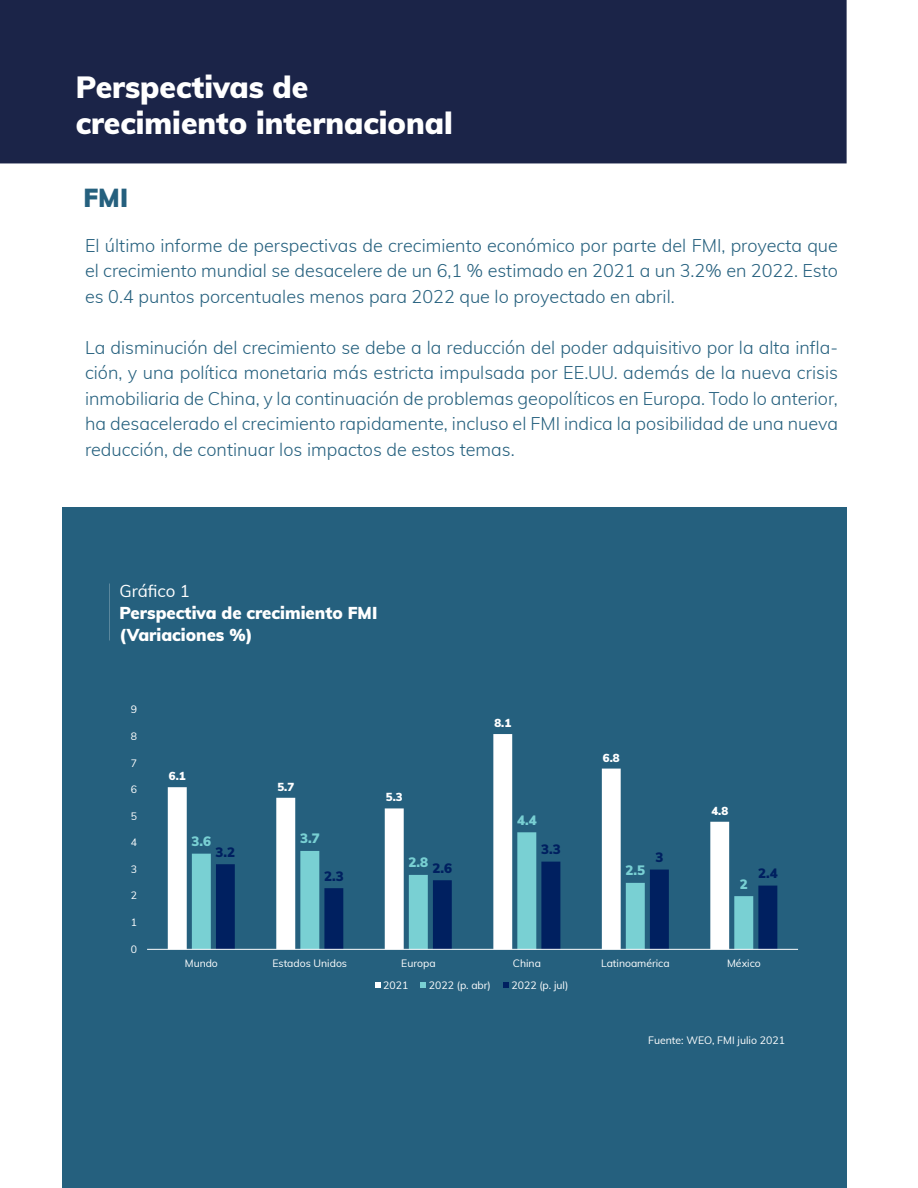
<style>
.page{position:relative;width:918px;height:1188px;background:#fff}
.page>*{position:absolute;margin:0;border:0;box-sizing:border-box;transform-origin:0 0}
.t1{font:900 30px/36px "Mulish";color:#fff}
.t2{font:900 25.5px "Mulish";color:#25607e}
.t3{font:300 18px/25.5px "Mulish";color:#25607e;text-align:justify}
.t4{font:900 16.8px/22px "Mulish";color:#fff}
.t5{font:16.8px "Mulish";color:#fff}
.t6{font:900 13.35px "Mulish";color:#79d0d3}
.t7{font:900 13.35px "Mulish";color:#002060}
.t8{font:900 11.4px "Mulish";color:#fff}
.t9{font:10.5px "Mulish";color:#fff}
.t10{font:10.5px "Mulish";color:#fff}
</style>
<div class="page">
<div style="left:62px;top:508px;width:785px;height:680px;background:#25607e"></div>
<div style="left:0;top:0;width:847px;height:163px;background:#1b2448"></div>
<svg style="left:168px;top:734px;width:561px;height:215px"></svg>
<svg style="left:192px;top:832px;width:538px;height:117px"></svg>
<svg style="left:216px;top:862px;width:561px;height:87px"></svg>
<hr style="left:147px;top:949px;width:651px;height:1px;background:#fff">
<svg style="left:375px;top:983px;width:6px;height:5px"></svg>
<svg style="left:420px;top:983px;width:6px;height:5px"></svg>
<svg style="left:503px;top:983px;width:6px;height:5px"></svg>
<h1 class="t1" style="left:76px;top:68px;width:378px">Perspectivas de crecimiento internacional</h1>
<h2 class="t2" style="left:83px;top:179px;width:46px">FMI</h2>
<p class="t3" style="left:85px;top:232px;width:754px">El último informe de perspectivas de crecimiento económico por parte del FMI, proyecta que el crecimiento mundial se desacelere de un 6,1 % estimado en 2021 a un 3.2% en 2022. Esto es 0.4 puntos porcentuales menos para 2022 que lo proyectado en abril.</p>
<p class="t3" style="left:85px;top:334px;width:755px">La disminución del crecimiento se debe a la reducción del poder adquisitivo por la alta infla&shy;ción, y una política monetaria más estricta impulsada por EE.UU. además de la nueva crisis inmobiliaria de China, y la continuación de problemas geopolíticos en Europa. Todo lo anterior, ha desacelerado el crecimiento rapidamente, incluso el FMI indica la posibilidad de una nueva reducción, de continuar los impactos de estos temas.</p>
<p class="t5" style="left:119px;top:578px;width:72px">Gráfico 1</p>
<p class="t4" style="left:119px;top:601px;width:259px">Perspectiva de crecimiento FMI (Variaciones %)</p>
<p class="t9" style="left:131px;top:702px;width:8px">9</p>
<p class="t9" style="left:131px;top:729px;width:8px">8</p>
<p class="t9" style="left:131px;top:755px;width:8px">7</p>
<p class="t9" style="left:131px;top:782px;width:8px">6</p>
<p class="t9" style="left:131px;top:808px;width:8px">5</p>
<p class="t9" style="left:131px;top:835px;width:8px">4</p>
<p class="t9" style="left:131px;top:861px;width:8px">3</p>
<p class="t9" style="left:131px;top:888px;width:8px">2</p>
<p class="t9" style="left:131px;top:915px;width:8px">1</p>
<p class="t9" style="left:131px;top:941px;width:8px">0</p>
<p class="t8" style="left:169px;top:768px;width:18px">6.1</p>
<p class="t8" style="left:277px;top:778px;width:18px">5.7</p>
<p class="t6" style="left:192px;top:831px;width:21px">3.6</p>
<p class="t6" style="left:300px;top:829px;width:21px">3.7</p>
<p class="t7" style="left:216px;top:842px;width:21px">3.2</p>
<p class="t7" style="left:324px;top:866px;width:21px">2.3</p>
<p class="t8" style="left:386px;top:789px;width:18px">5.3</p>
<p class="t6" style="left:409px;top:853px;width:21px">2.8</p>
<p class="t7" style="left:433px;top:858px;width:21px">2.6</p>
<p class="t8" style="left:494px;top:714px;width:18px">8.1</p>
<p class="t6" style="left:517px;top:810px;width:21px">4.4</p>
<p class="t7" style="left:541px;top:839px;width:21px">3.3</p>
<p class="t8" style="left:603px;top:749px;width:18px">6.8</p>
<p class="t6" style="left:626px;top:861px;width:21px">2.5</p>
<p class="t7" style="left:655px;top:847px;width:9px">3</p>
<p class="t8" style="left:711px;top:802px;width:18px">4.8</p>
<p class="t6" style="left:740px;top:874px;width:9px">2</p>
<p class="t7" style="left:758px;top:863px;width:21px">2.4</p>
<p class="t9" style="left:185px;top:955px;width:35px">Mundo</p>
<p class="t9" style="left:273px;top:955px;width:76px">Estados Unidos</p>
<p class="t9" style="left:401px;top:955px;width:36px">Europa</p>
<p class="t9" style="left:513px;top:955px;width:30px">China</p>
<p class="t9" style="left:601px;top:955px;width:70px">Latinoamérica</p>
<p class="t9" style="left:727px;top:955px;width:35px">México</p>
<p class="t9" style="left:383px;top:977px;width:27px">2021</p>
<p class="t9" style="left:429px;top:977px;width:63px">2022 (p. abr)</p>
<p class="t9" style="left:512px;top:977px;width:58px">2022 (p. jul)</p>
<p class="t10" style="left:648px;top:1033px;width:138px">Fuente: WEO, FMI julio 2021</p>
</div>
